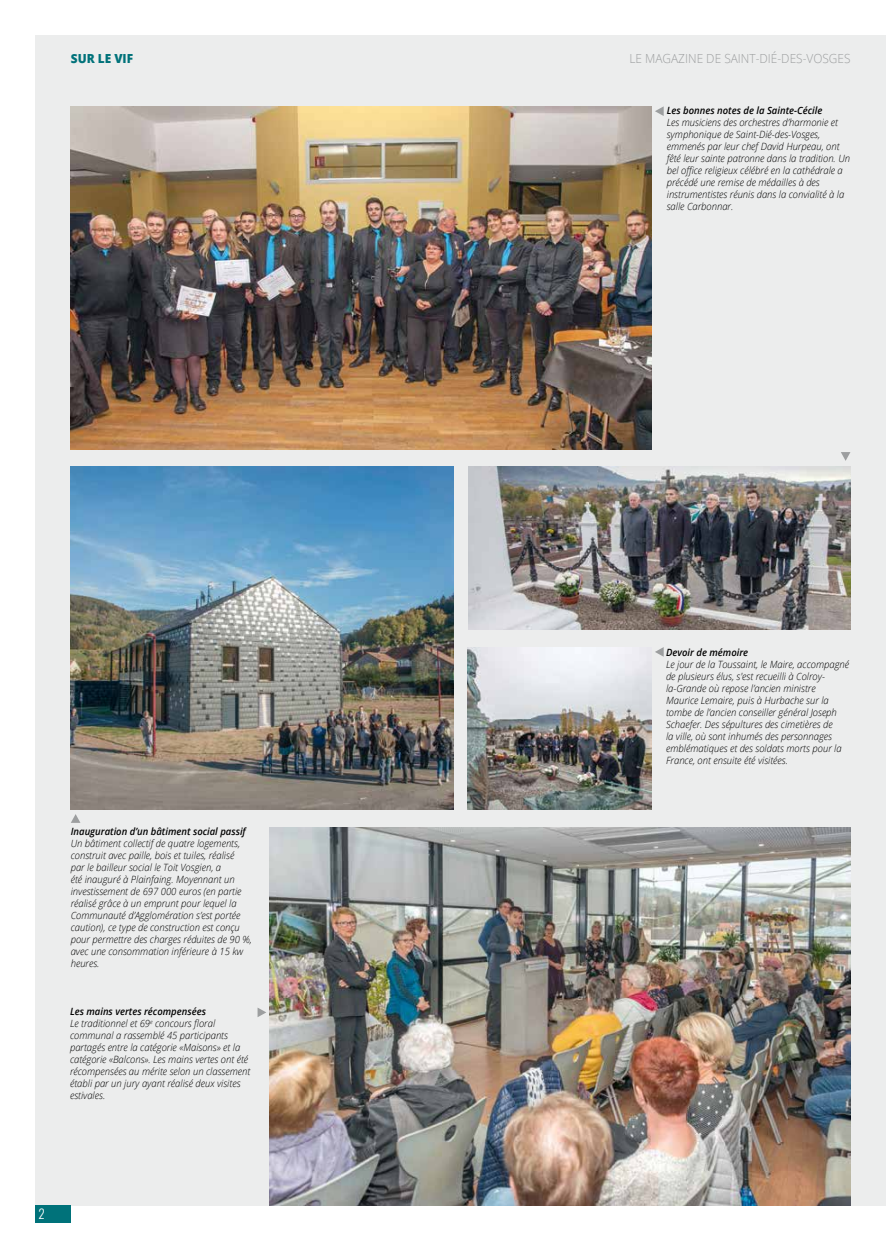
<style>
.page{position:relative;width:886px;height:1241px;background:#fff}
.page>*{position:absolute;margin:0;border:0;box-sizing:border-box;transform-origin:0 0}
.t1{font:300 15px "Open Sans";color:#9c9e9f}
.t2{font:300 12.5px "Open Sans";color:#9c9e9f;scale:.95 1}
.t3{font:800 12.5px "Open Sans";color:#00727a;scale:.95 1}
.t4{font:300 12.5px "Oswald";color:#fff}
.t5{font:italic 300 10px/12px "Open Sans";color:#000;scale:.95 1}
.t6{font:italic 600 10px "Open Sans";color:#000;scale:.95 1}
.s1{font-weight:600}
</style>
<div class="page">
<div style="left:35px;top:35px;width:851px;height:1170px;background:#eceded"></div>
<img style="left:71px;top:106px;width:580px;height:343px">
<img style="left:71px;top:467px;width:382px;height:342px">
<img style="left:467px;top:647px;width:184px;height:162px">
<img style="left:468px;top:467px;width:382px;height:162px">
<img style="left:269px;top:827px;width:581px;height:378px">
<svg style="left:655px;top:106px;width:9px;height:10px"></svg>
<svg style="left:655px;top:647px;width:9px;height:9px"></svg>
<svg style="left:841px;top:452px;width:9px;height:9px"></svg>
<svg style="left:71px;top:814px;width:9px;height:8px"></svg>
<svg style="left:258px;top:1008px;width:8px;height:9px"></svg>
<div style="left:35px;top:1205px;width:36px;height:17px;background:#00727a"></div>
<h1 class="t1" style="left:627px;top:49px;width:225px">LE MAGAZINE DE SAINT-DIÉ-DES-</h1>
<p class="t3" style="left:71px;top:49px;width:67px">SUR LE VIF</p>
<p class="t2" style="left:629px;top:50px;width:234px">LE MAGAZINE DE SAINT-DIÉ-DES-VOSGES</p>
<p class="t6" style="left:667px;top:103px;width:165px">Les bonnes notes de la Sainte-Cécile</p>
<p class="t5" style="left:667px;top:116px;width:194px">Les musiciens des orchestres d’harmonie et symphonique de Saint-Dié-des-Vosges, emmenés par leur chef David Hurpeau, ont fêté leur sainte patronne dans la tradition. Un bel office religieux célébré en la cathédrale a précédé une remise de médailles à des instrumentistes réunis dans la convialité à la salle Carbonnar.</p>
<p class="t6" style="left:71px;top:824px;width:186px">Inauguration d’un bâtiment social passif</p>
<p class="t5" style="left:71px;top:836px;width:192px">Un bâtiment collectif de quatre logements, construit avec paille, bois et tuiles, réalisé<br>par le bailleur social le Toit Vosgien, a<br>été inauguré à Plainfaing. Moyennant un investissement de 697 000 euros (en partie réalisé grâce à un emprunt pour lequel la Communauté d’Agglomération s’est portée caution), ce type de construction est conçu pour permettre des charges réduites de 90 %, avec une consommation inférieure à 15 kw heures.</p>
<p class="t5" style="left:70px;top:1005px;width:191px"><span class="s1">Les mains vertes récompensées<br></span>Le traditionnel et 69<sup>e</sup> concours floral communal a rassemblé 45 participants partagés entre la catégorie «Maisons» et la catégorie «Balcons». Les mains vertes ont été récompensées au mérite selon un classement établi par un jury ayant réalisé deux visites estivales.</p>
<p class="t4" style="left:39px;top:1204px;width:7px">2</p>
<p class="t6" style="left:666px;top:645px;width:88px">Devoir de mémoire</p>
<p class="t5" style="left:666px;top:658px;width:194px">Le jour de la Toussaint, le Maire, accompagné de plusieurs élus, s'est recueilli à Colroy&shy;la-Grande où repose l’ancien ministre Maurice Lemaire, puis à Hurbache sur la tombe de l’ancien conseiller général Joseph Schaefer. Des sépultures des cimetières de<br>la ville, où sont inhumés des personnages emblématiques et des soldats morts pour la France, ont ensuite été visitées.</p>
</div>
